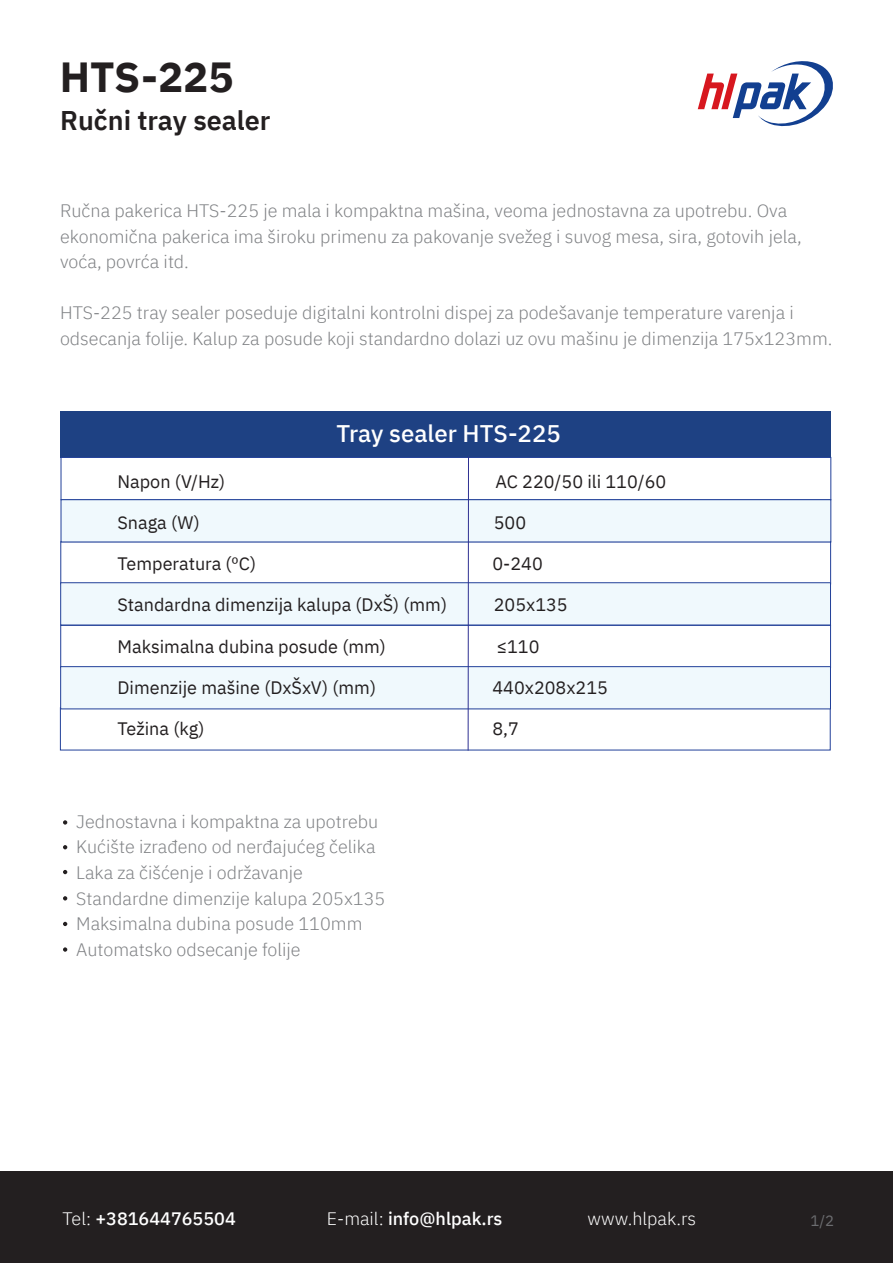
<style>
.page{position:relative;width:893px;height:1263px;background:#fff}
.page>*{position:absolute;margin:0;border:0;box-sizing:border-box;transform-origin:0 0}
.t1{font:700 42px "IBM Plex Sans";color:#231f20}
.t2{font:600 27px "IBM Plex Sans";color:#231f20}
.t3{font:500 24px "IBM Plex Sans";color:#fff}
.t4{font:300 18px/25.5px "IBM Plex Sans";color:#808285}
.t5{font:18px "IBM Plex Sans";color:#231f20}
.t6{font:500 18px "IBM Plex Sans";color:#fff}
.t7{font:300 18px "IBM Plex Sans";color:#fff}
.t8{font:15px "IBM Plex Sans";color:#6c6d70}
.s1{font-weight:300}
</style>
<div class="page">
<svg style="left:698px;top:61px;width:135px;height:66px"></svg>
<div style="left:0;top:1171px;width:893px;height:92px;background:#231f20"></div>
<svg style="left:63px;top:820px;width:4px;height:5px"></svg>
<svg style="left:63px;top:845px;width:4px;height:4px"></svg>
<svg style="left:63px;top:870px;width:4px;height:4px"></svg>
<svg style="left:63px;top:896px;width:4px;height:4px"></svg>
<svg style="left:63px;top:922px;width:4px;height:4px"></svg>
<svg style="left:63px;top:947px;width:4px;height:5px"></svg>
<div style="left:61px;top:411px;width:770px;height:46px;background:#1e4183"></div>
<div style="left:61px;top:457px;width:770px;height:43px;background:#fff;border:1px solid #214099"></div>
<div style="left:60px;top:625px;width:771px;height:43px;background:#fff;border:1px solid #214099"></div>
<div style="left:61px;top:499px;width:770px;height:43px;background:#f0f9fd;border:1px solid #214099"></div>
<div style="left:60px;top:666px;width:771px;height:43px;background:#f0f9fd;border:1px solid #214099"></div>
<div style="left:60px;top:582px;width:771px;height:43px;background:#f0f9fd;border:1px solid #214099"></div>
<hr style="left:468px;top:457px;width:1px;height:294px;background:#2e3092">
<h1 class="t1" style="left:60px;top:43px;width:175px">HTS-225</h1>
<h2 class="t2" style="left:60px;top:99px;width:212px">Ručni tray sealer</h2>
<p class="t4" style="left:60px;top:197px;width:743px">Ručna pakerica HTS-225 je mala i kompaktna mašina, veoma jednostavna za upotrebu. Ova ekonomična pakerica ima široku primenu za pakovanje svežeg i suvog mesa, sira, gotovih jela, voća, povrća itd.</p>
<p class="t4" style="left:60px;top:299px;width:774px">HTS-225 tray sealer poseduje digitalni kontrolni dispej za podešavanje temperature varenja i odsecanja folije. Kalup za posude koji standardno dolazi uz ovu mašinu je dimenzija 175x123mm.</p>
<h3 class="t3" style="left:336px;top:415px;width:226px">Tray sealer HTS-225</h3>
<p class="t5" style="left:117px;top:467px;width:109px">Napon (V/Hz)</p>
<p class="t5" style="left:495px;top:467px;width:172px">AC 220/50 ili 110/60</p>
<p class="t5" style="left:117px;top:509px;width:84px">Snaga (W)</p>
<p class="t5" style="left:494px;top:509px;width:34px">500</p>
<p class="t5" style="left:117px;top:550px;width:140px">Temperatura (ºC)</p>
<p class="t5" style="left:492px;top:550px;width:52px">0-240</p>
<p class="t5" style="left:117px;top:591px;width:331px">Standardna dimenzija kalupa (DxŠ) (mm)</p>
<p class="t5" style="left:494px;top:591px;width:75px">205x135</p>
<p class="t5" style="left:117px;top:632px;width:270px">Maksimalna dubina posude (mm)</p>
<p class="t5" style="left:496px;top:632px;width:45px">≤110</p>
<p class="t5" style="left:117px;top:674px;width:260px">Dimenzije mašine (DxŠxV) (mm)</p>
<p class="t5" style="left:492px;top:674px;width:117px">440x208x215</p>
<p class="t5" style="left:117px;top:715px;width:89px">Težina (kg)</p>
<p class="t5" style="left:492px;top:715px;width:28px">8,7</p>
<p class="t4" style="left:76px;top:807px;width:311px">Jednostavna i kompaktna za upotrebu Kućište izrađeno od nerđajućeg čelika Laka za čišćenje i održavanje Standardne dimenzije kalupa 205x135<br>Maksimalna dubina posude 110mm Automatsko odsecanje folije</p>
<p class="t6" style="left:63px;top:1204px;width:175px"><span class="s1">Tel:</span> +381644765504</p>
<p class="t6" style="left:327px;top:1204px;width:177px"><span class="s1">E-mail:</span> info@hlpak.rs</p>
<p class="t7" style="left:588px;top:1205px;width:110px">www.hlpak.rs</p>
<p class="t8" style="left:810px;top:1209px;width:25px">1/2</p>
</div>
